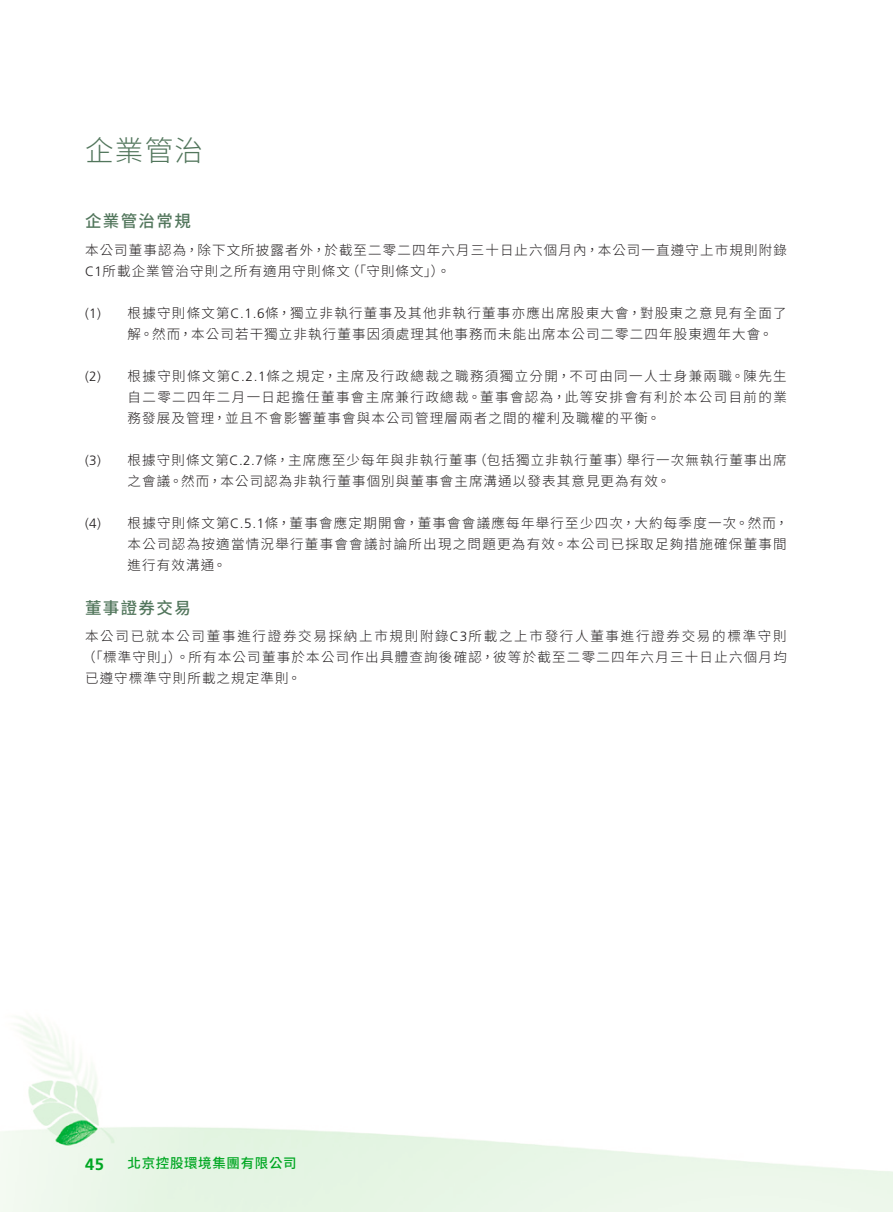
<style>
.page{position:relative;width:893px;height:1212px;background:#fff}
.page>*{position:absolute;margin:0;border:0;box-sizing:border-box;transform-origin:0 0}
.t1{font:300 28.5px "Source Han Sans TC";color:#52765c}
.Heading_1{font:500 16.5px "Source Han Sans TC";letter-spacing:.085em;color:#52765c}
.t2{font:700 16.5px "Frutiger LT Std";color:#00a722}
.Body_Text{font:300 13.5px/21px "Source Han Sans TC";letter-spacing:.085em;color:#231f20}
.Body_Text-2{font:300 13.5px/21px "Source Han Sans TC";letter-spacing:.105em;color:#231f20}
.t3{font:500 13.5px "Source Han Sans TC";letter-spacing:.05em;color:#00a722}
.Body_Text-3{font:300 13.5px "Frutiger LT Std";color:#231f20}
.s1{font-family:"Frutiger LT Std"}
</style>
<div class="page">
<img style="left:0;top:1017px;width:893px;height:195px">
<h1 class="t1" style="left:85px;top:135px;width:120px">企業管治</h1>
<p class="Heading_1" style="left:85px;top:212px;width:107px">企業管治常規</p>
<p class="Body_Text" style="left:346px;top:239px;width:443px;text-indent:-261px">本公司董事認為，除下文所披露者外，於截至二零二四年六月三十日止六個月內，本公司一直遵守上市規則附錄（「守則條文 。(「</p>
<p class="Body_Text" style="left:85px;top:260px;width:266px"><span class="s1">C1</span>所載企業管治守則之所有適用守則條文</p>
<p class="Body_Text" style="left:128px;top:302px;width:661px">根據守則條文第<span class="s1">C.1.6</span>條，獨立非執行董事及其他非執行董事亦應出席股東大會，對股東之意見有全面了</p>
<p class="Body_Text-3" style="left:85px;top:305px;width:17px">1( )</p>
<p class="Body_Text-3" style="left:85px;top:368px;width:17px">2( )</p>
<p class="Body_Text-3" style="left:85px;top:452px;width:17px">3( )</p>
<p class="Body_Text-3" style="left:85px;top:515px;width:17px">4( )</p>
<p class="Body_Text" style="left:128px;top:323px;width:646px">解。然而，本公司若干獨立非執行董事因須處理其他事務而未能出席本公司二零二四年股東週年大會。</p>
<p class="Body_Text-2" style="left:128px;top:365px;width:661px">根據守則條文第<span class="s1">C.2.1</span>條之規定，主席及行政總裁之職務須獨立分開，不可由同一人士身兼兩職。陳先生</p>
<p class="Body_Text-2" style="left:128px;top:386px;width:661px">自二零二四年二月一日起擔任董事會主席兼行政總裁。董事會認為，此等安排會有利於本公司目前的業務發展及管理，並且不會影響董事會與本公司管理層兩者之間的權利及職權的平衡。</p>
<p class="Body_Text" style="left:627px;top:449px;width:161px">舉行一次無執行董事出席</p>
<p class="Body_Text" style="left:128px;top:449px;width:351px">根據守則條文第<span class="s1">C.2.7</span>條，主席應至少每年與非執行董事</p>
<p class="Body_Text" style="left:473px;top:449px;width:159px">（包括獨立非執行董事）</p>
<p class="Body_Text" style="left:128px;top:470px;width:544px">之會議。然而，本公司認為非執行董事個別與董事會主席溝通以發表其意見更為有效。</p>
<p class="Body_Text" style="left:128px;top:512px;width:662px">根據守則條文第<span class="s1">C.5.1</span>條，董事會應定期開會，董事會會議應每年舉行至少四次，大約每季度一次。然而，</p>
<p class="Body_Text" style="left:128px;top:533px;width:661px">本公司認為按適當情況舉行董事會會議討論所出現之問題更為有效。本公司已採取足夠措施確保董事間進行有效溝通。</p>
<p class="Heading_1" style="left:85px;top:598px;width:107px">董事證券交易</p>
<p class="Body_Text" style="left:82px;top:626px;width:706px;text-align:justify">本公司已就本公司董事進行證券交易採納上市規則附錄<span class="s1">C3</span>所載之上市發行人董事進行證券交易的標準守則（「標準守則」）。所有本公司董事於本公司作出具體查詢後確認，彼等於截至二零二四年六月三十日止六個月均已遵守標準守則所載之規定準則。</p>
<p class="t2" style="left:85px;top:1154px;width:20px">45</p>
<p class="t3" style="left:128px;top:1155px;width:171px">北京控股環境集團有限公司</p>
</div>
